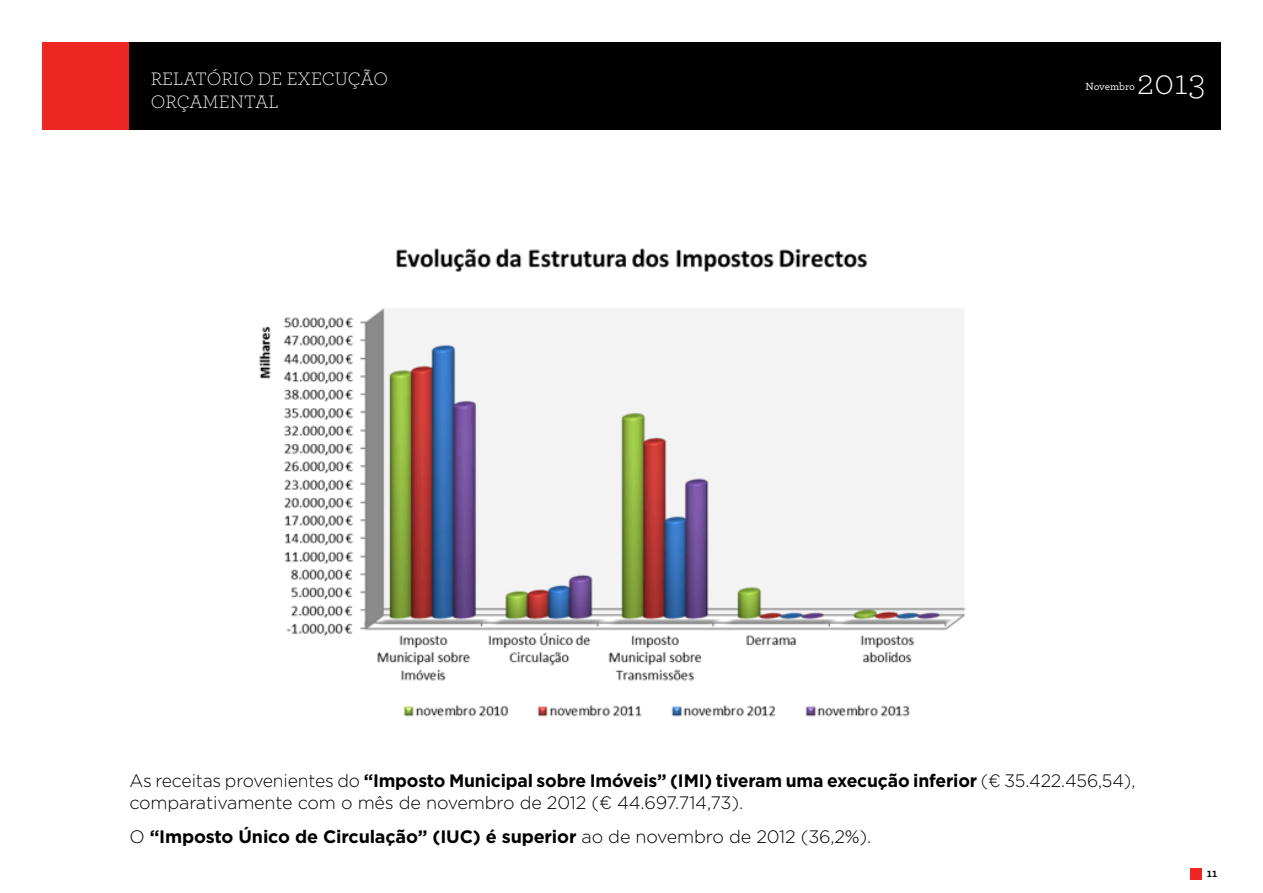
<style>
.page{position:relative;width:1263px;height:893px;background:#fff}
.page>*{position:absolute;margin:0;border:0;box-sizing:border-box;transform-origin:0 0}
.t1{font:300 37.2px "Archer";color:#fff}
.t2{font:300 18.9px/22.6px "Archer";color:#fff}
.t3{font:300 18px/21.6px "Gotham";letter-spacing:-.01em;color:#000}
.t4{font:700 18px "Gotham";letter-spacing:-.01em;color:#000}
.t5{font:700 12px "Archer";color:#000}
.t6{font:500 10.95px "Archer";letter-spacing:-.01em;color:#fff}
.s1{font-weight:700}
.s2{font-weight:300}
</style>
<div class="page">
<div style="left:129px;top:43px;width:1091px;height:87px;background:#000"></div>
<div style="left:43px;top:43px;width:86px;height:87px;background:#ed2623"></div>
<div style="left:1190px;top:868px;width:12px;height:11px;background:#ed2623"></div>
<img style="left:259px;top:248px;width:707px;height:469px">
<p class="t2" style="left:151px;top:67px;width:239px">RELATÓRIO DE EXECUÇÃO<br>ORÇAMENTAL</p>
<p class="t6" style="left:1085px;top:78px;width:51px">Novembro</p>
<h1 class="t1" style="left:1137px;top:58px;width:70px">2013</h1>
<p class="t3" style="left:129px;top:769px;width:1007px">As receitas provenientes do <span class="s1">“Imposto Municipal sobre Imóveis” (IMI) tiveram uma execução inferior</span> (€ 35.422.456,54), comparativamente com o mês de novembro de 2012 (€ 44.697.714,73).</p>
<p class="t4" style="left:129px;top:825px;width:743px"><span class="s2">O</span> “Imposto Único de Circulação” (IUC) é superior <span class="s2">ao de novembro de 2012 (36,2%).</span></p>
<p class="t5" style="left:1207px;top:864px;width:12px">11</p>
</div>
